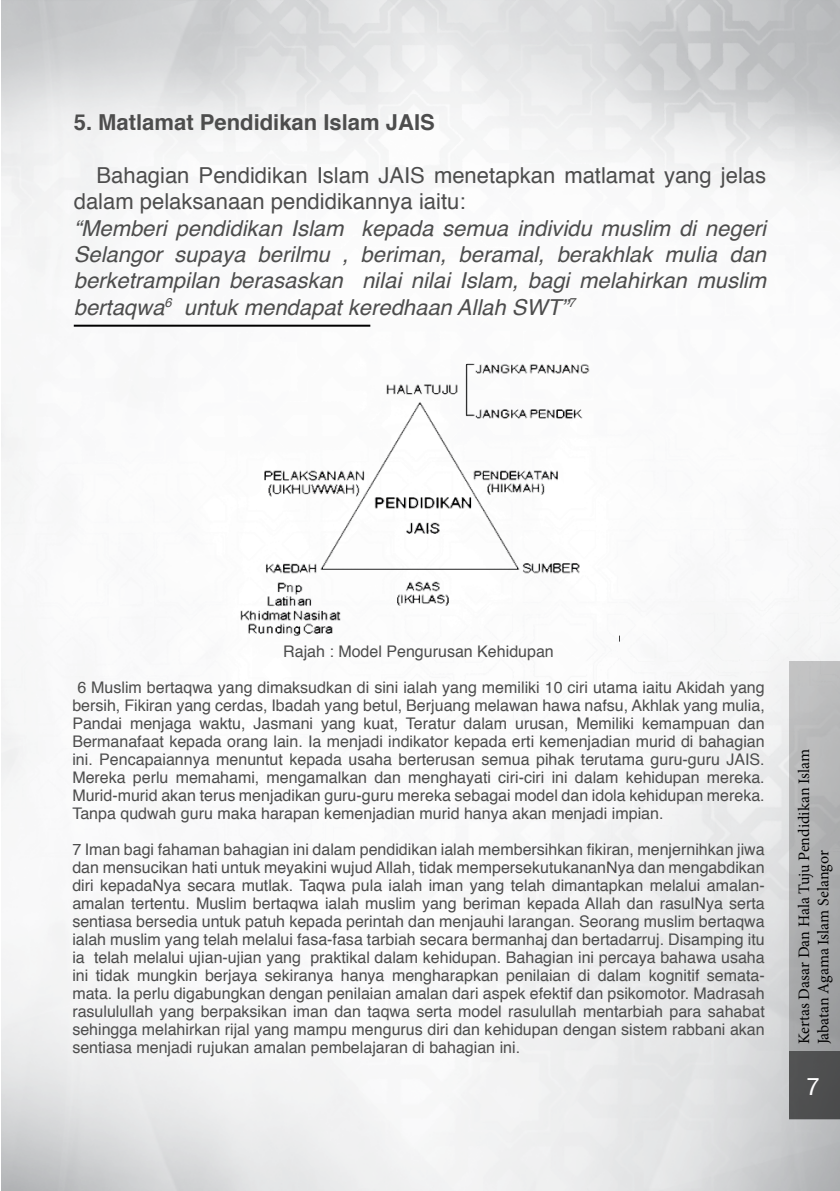
<style>
.page{position:relative;width:840px;height:1191px;background:#fff}
.page>*{position:absolute;margin:0;border:0;box-sizing:border-box;transform-origin:0 0}
.t1{font:24px "Helvetica Neue";color:#fff}
.t2{font:italic 22px/26.4px "Helvetica";color:#4d4d4d;text-align:justify}
.t3{font:22px/26.4px "Helvetica";color:#4d4d4d}
.t4{font:700 22px "Helvetica";color:#4d4d4d}
.t5{font:16px/18px "Helvetica";color:#4d4d4d;text-align:justify}
.t6{font:16px/19.2px "Minion Pro";letter-spacing:-.005em;color:#000}
</style>
<div class="page">
<img style="left:1px;top:0;width:838px;height:1190px">
<svg style="left:788px;top:660px;width:51px;height:391px;background:#b0b1b2"></svg>
<div style="left:788px;top:1051px;width:51px;height:68px;background:#4f4f50"></div>
<hr style="left:74px;top:325px;width:296px;height:2px;background:#000">
<img style="left:220px;top:353px;width:399px;height:297px">
<h2 class="t4" style="left:74px;top:104px;width:362px">5. Matlamat Pendidikan Islam JAIS</h2>
<h2 class="t3" style="left:74px;top:162px;width:693px;text-indent:23px">Bahagian Pendidikan Islam JAIS menetapkan matlamat yang jelas dalam pelaksanaan pendidikannya iaitu:</h2>
<p class="t2" style="left:74px;top:215px;width:693px">“Memberi pendidikan Islam kepada semua individu muslim di negeri Selangor supaya berilmu , beriman, beramal, berakhlak mulia dan berketrampilan berasaskan nilai nilai Islam, bagi melahirkan muslim bertaqwa<sup>6</sup> untuk mendapat keredhaan Allah SWT”<sup>7</sup></p>
<p class="t5" style="left:283px;top:642px;width:272px">Rajah : Model Pengurusan Kehidupan</p>
<p class="t5" style="left:72px;top:678px;width:693px;text-indent:5px">6 Muslim bertaqwa yang dimaksudkan di sini ialah yang memiliki 10 ciri utama iaitu Akidah yang bersih, Fikiran yang cerdas, Ibadah yang betul, Berjuang melawan hawa nafsu, Akhlak yang mulia, Pandai menjaga waktu, Jasmani yang kuat, Teratur dalam urusan, Memiliki kemampuan dan Bermanafaat kepada orang lain. Ia menjadi indikator kepada erti kemenjadian murid di bahagian ini. Pencapaiannya menuntut kepada usaha berterusan semua pihak terutama guru-guru JAIS.<br>Mereka perlu memahami, mengamalkan dan menghayati ciri-ciri ini dalam kehidupan mereka.<br>Murid-murid akan terus menjadikan guru-guru mereka sebagai model dan idola kehidupan mereka.<br>Tanpa qudwah guru maka harapan kemenjadian murid hanya akan menjadi impian.</p>
<p class="t5" style="left:72px;top:840px;width:693px">7 Iman bagi fahaman bahagian ini dalam pendidikan ialah membersihkan fikiran, menjernihkan jiwa dan mensucikan hati untuk meyakini wujud Allah, tidak mempersekutukananNya dan mengabdikan diri kepadaNya secara mutlak. Taqwa pula ialah iman yang telah dimantapkan melalui amalan&shy;amalan tertentu. Muslim bertaqwa ialah muslim yang beriman kepada Allah dan rasulNya serta sentiasa bersedia untuk patuh kepada perintah dan menjauhi larangan. Seorang muslim bertaqwa ialah muslim yang telah melalui fasa-fasa tarbiah secara bermanhaj dan bertadarruj. Disamping itu ia telah melalui ujian-ujian yang praktikal dalam kehidupan. Bahagian ini percaya bahawa usaha ini tidak mungkin berjaya sekiranya hanya mengharapkan penilaian di dalam kognitif semata&shy;mata. Ia perlu digabungkan dengan penilaian amalan dari aspek efektif dan psikomotor. Madrasah rasululullah yang berpaksikan iman dan taqwa serta model rasulullah mentarbiah para sahabat sehingga melahirkan rijal yang mampu mengurus diri dan kehidupan dengan sistem rabbani akan sentiasa menjadi rujukan amalan pembelajaran di bahagian ini.</p>
<p class="t6" style="left:794px;top:1044px;width:297px;rotate:-90deg">Kertas Dasar Dan Hala Tuju Pendidikan Islam<br>Jabatan Agama Islam Selangor</p>
<h1 class="t1" style="left:806px;top:1065px;width:15px">7</h1>
</div>
